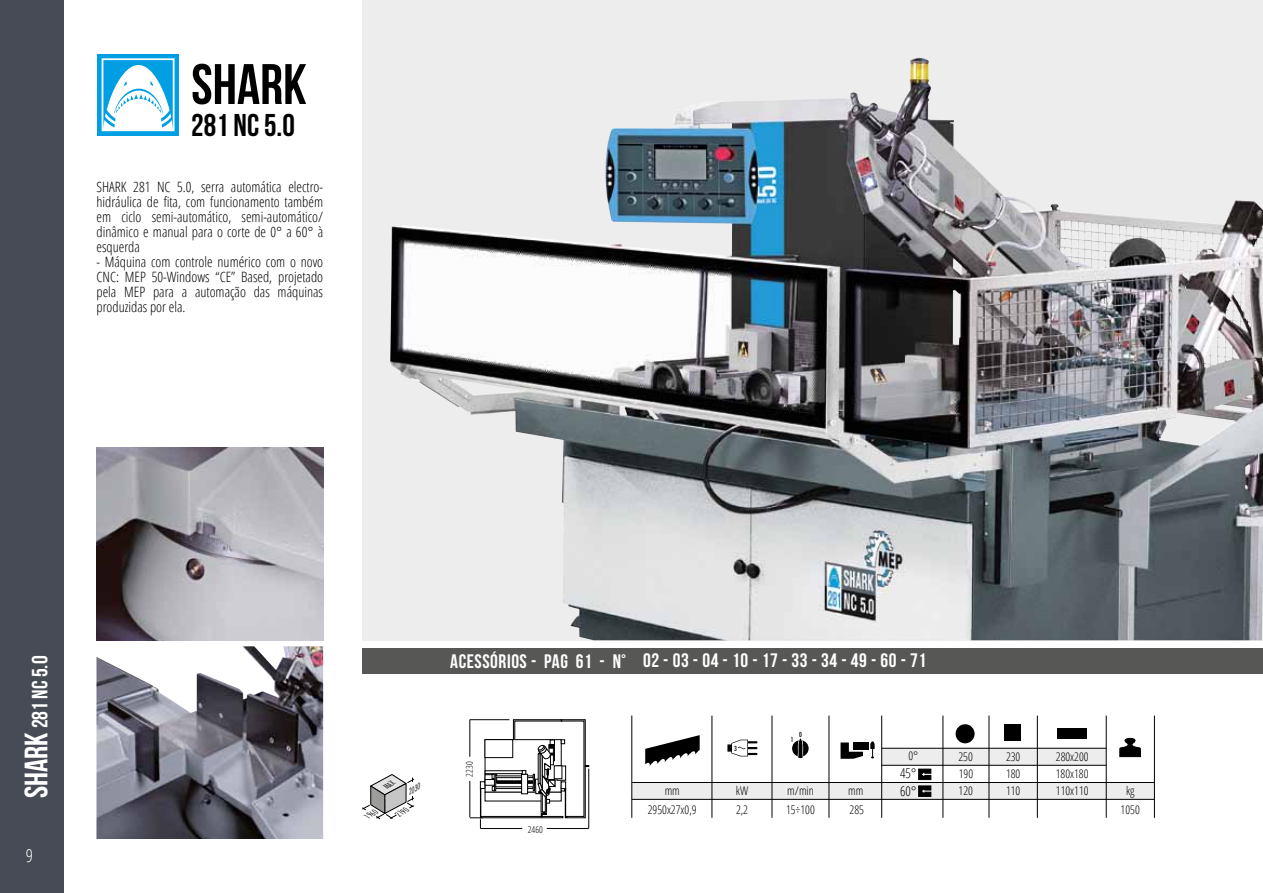
<style>
.page{position:relative;width:1263px;height:893px;background:#fff}
.page>*{position:absolute;margin:0;border:0;box-sizing:border-box;transform-origin:0 0}
.t1{font:57px "Bebas Neue";color:#000}
.t2{font:31.5px "Bebas Neue";color:#000}
.t3{font:22.05px "Bebas Neue";color:#fff}
.t4{font:19.5px "Bebas Neue";letter-spacing:.03em;color:#fff}
.t5{font:300 condensed 18px "Open Sans";color:#fff}
.t6{font:300 condensed 14.25px/15px "Open Sans";color:#000;text-align:justify}
.t7{font:300 condensed 13.5px/17.4px "Open Sans";color:#000}
.t8{font:300 condensed 12px/17.2px "Open Sans";color:#000;text-align:justify}
.t9{font:300 condensed 9.45px "Open Sans";color:#000}
.t10{font:italic 300 condensed 7.5px "Futura Std";color:#000}
.t11{font:condensed 6.75px "Futura Std";color:#000}
.s1{font-size:32.4px}
</style>
<div class="page">
<div style="left:0;top:0;width:64px;height:893px;background:#474b56"></div>
<div style="left:97px;top:54px;width:82px;height:81px;background:#009fe3"></div>
<svg style="left:102px;top:58px;width:73px;height:73px"></svg>
<div style="left:485px;top:739px;width:28px;height:19px;border:1px solid #000"></div>
<svg style="left:470px;top:817px;width:13px;height:11px"></svg>
<hr style="left:470px;top:781px;width:1px;height:36px;background:#000">
<hr style="left:470px;top:719px;width:39px;height:1px;background:#000">
<hr style="left:470px;top:720px;width:1px;height:37px;background:#000">
<hr style="left:588px;top:769px;width:1px;height:59px;background:#000">
<hr style="left:480px;top:828px;width:42px;height:1px;background:#000">
<hr style="left:547px;top:828px;width:42px;height:1px;background:#000">
<div style="left:485px;top:774px;width:12px;height:7px;border:1px solid #000"></div>
<div style="left:481px;top:816px;width:82px;height:2px;border:1px solid #000"></div>
<div style="left:480px;top:788px;width:1px;height:30px;border:1px solid #000"></div>
<div style="left:480px;top:781px;width:5px;height:8px;border:1px solid #000"></div>
<div style="left:485px;top:779px;width:10px;height:6px;border:1px solid #000"></div>
<svg style="left:492px;top:719px;width:97px;height:99px"></svg>
<div style="left:485px;top:770px;width:37px;height:4px;border:1px solid #000"></div>
<div style="left:881px;top:748px;width:225px;height:17px;background:#ededed"></div>
<div style="left:632px;top:783px;width:523px;height:16px;background:#ededed"></div>
<svg style="left:918px;top:769px;width:13px;height:11px"></svg>
<svg style="left:918px;top:786px;width:13px;height:11px"></svg>
<svg style="left:645px;top:735px;width:55px;height:31px"></svg>
<svg style="left:727px;top:740px;width:31px;height:16px"></svg>
<svg style="left:792px;top:738px;width:17px;height:20px"></svg>
<div style="left:854px;top:742px;width:15px;height:8px;background:#000"></div>
<svg style="left:840px;top:742px;width:23px;height:17px"></svg>
<svg style="left:870px;top:741px;width:5px;height:18px"></svg>
<svg style="left:1120px;top:738px;width:20px;height:19px"></svg>
<div style="left:1058px;top:728px;width:29px;height:10px;background:#000"></div>
<div style="left:955px;top:724px;width:19px;height:19px;background:#000;border-radius:50%"></div>
<div style="left:1004px;top:724px;width:17px;height:17px;background:#000"></div>
<hr style="left:631px;top:716px;width:1px;height:102px;background:#000">
<hr style="left:712px;top:716px;width:1px;height:102px;background:#000">
<hr style="left:772px;top:716px;width:1px;height:102px;background:#000">
<hr style="left:881px;top:716px;width:1px;height:102px;background:#000">
<hr style="left:943px;top:716px;width:1px;height:102px;background:#000">
<hr style="left:989px;top:716px;width:1px;height:102px;background:#000">
<hr style="left:1037px;top:716px;width:1px;height:102px;background:#000">
<hr style="left:1106px;top:716px;width:1px;height:102px;background:#000">
<hr style="left:1154px;top:716px;width:1px;height:102px;background:#000">
<hr style="left:829px;top:716px;width:1px;height:102px;background:#000">
<hr style="left:882px;top:748px;width:224px;height:1px;background:#000">
<hr style="left:882px;top:765px;width:224px;height:1px;background:#000">
<hr style="left:632px;top:782px;width:522px;height:1px;background:#000">
<hr style="left:632px;top:799px;width:522px;height:1px;background:#000">
<div style="left:362px;top:0;width:901px;height:640px;background:#ededed"></div>
<img style="left:390px;top:60px;width:873px;height:580px">
<img style="left:96px;top:646px;width:227px;height:193px">
<img style="left:96px;top:448px;width:227px;height:192px">
<div style="left:362px;top:648px;width:901px;height:26px;background:#575756"></div>
<svg style="left:362px;top:774px;width:52px;height:45px"></svg>
<h1 class="t1" style="left:191px;top:53px;width:117px">SHARK</h1>
<h2 class="t2" style="left:191px;top:107px;width:105px">281 NC 5.0</h2>
<p class="t6" style="left:96px;top:178px;width:228px">SHARK 281 NC 5.0, serra automática electro&shy;hidráulica de fita, com funcionamento também em ciclo semi-automático, semi-automático/ dinâmico e manual para o corte de 0° a 60° à esquerda</p>
<p class="t6" style="left:96px;top:254px;width:228px">- Máquina com controle numérico com o novo CNC: MEP 50-Windows “CE” Based, projetado pela MEP para a automação das máquinas produzidas por ela.</p>
<h3 class="t3" style="left:28px;top:798px;width:144px;rotate:-90deg"><span class="s1">SHARK</span> 281 NC 5.0</h3>
<p class="t5" style="left:26px;top:843px;width:9px">9</p>
<p class="t10" style="left:365px;top:812px;width:14px;rotate:-30deg">1960</p>
<p class="t10" style="left:406px;top:789px;width:14px;rotate:-30deg">2030</p>
<p class="t10" style="left:396px;top:810px;width:14px;rotate:-30deg">2190</p>
<h3 class="t4" style="left:450px;top:649px;width:477px">ACESSÓRIOS - PAG 61 - N° 02 - 03 - 04 - 10 - 17 - 33 - 34 - 49 - 60 - 71</h3>
<p class="t9" style="left:463px;top:777px;width:17px;rotate:-90deg">2230</p>
<p class="t9" style="left:528px;top:823px;width:17px">2460</p>
<p class="t11" style="left:799px;top:731px;width:4px">0</p>
<p class="t11" style="left:791px;top:735px;width:4px">1</p>
<p class="t11" style="left:734px;top:744px;width:4px">3</p>
<p class="t8" style="left:908px;top:747px;width:11px">0°</p>
<p class="t8" style="left:958px;top:747px;width:16px">250<br>190<br>120</p>
<p class="t8" style="left:1006px;top:747px;width:16px">230<br>180<br>110</p>
<p class="t8" style="left:1056px;top:747px;width:34px">280x200<br>180x180</p>
<p class="t7" style="left:900px;top:764px;width:18px">45°<br>60°</p>
<p class="t8" style="left:665px;top:781px;width:17px">mm</p>
<p class="t8" style="left:736px;top:781px;width:14px">kW</p>
<p class="t8" style="left:787px;top:781px;width:28px">m/min</p>
<p class="t8" style="left:848px;top:781px;width:17px">mm</p>
<p class="t8" style="left:1056px;top:782px;width:34px">110x110</p>
<p class="t8" style="left:1126px;top:781px;width:10px">kg</p>
<p class="t8" style="left:648px;top:800px;width:50px">2950x27x0,9</p>
<p class="t8" style="left:736px;top:800px;width:14px">2,2</p>
<p class="t8" style="left:849px;top:800px;width:16px">285</p>
<p class="t8" style="left:1120px;top:800px;width:21px">1050</p>
<p class="t8" style="left:786px;top:800px;width:30px">15÷100</p>
</div>
